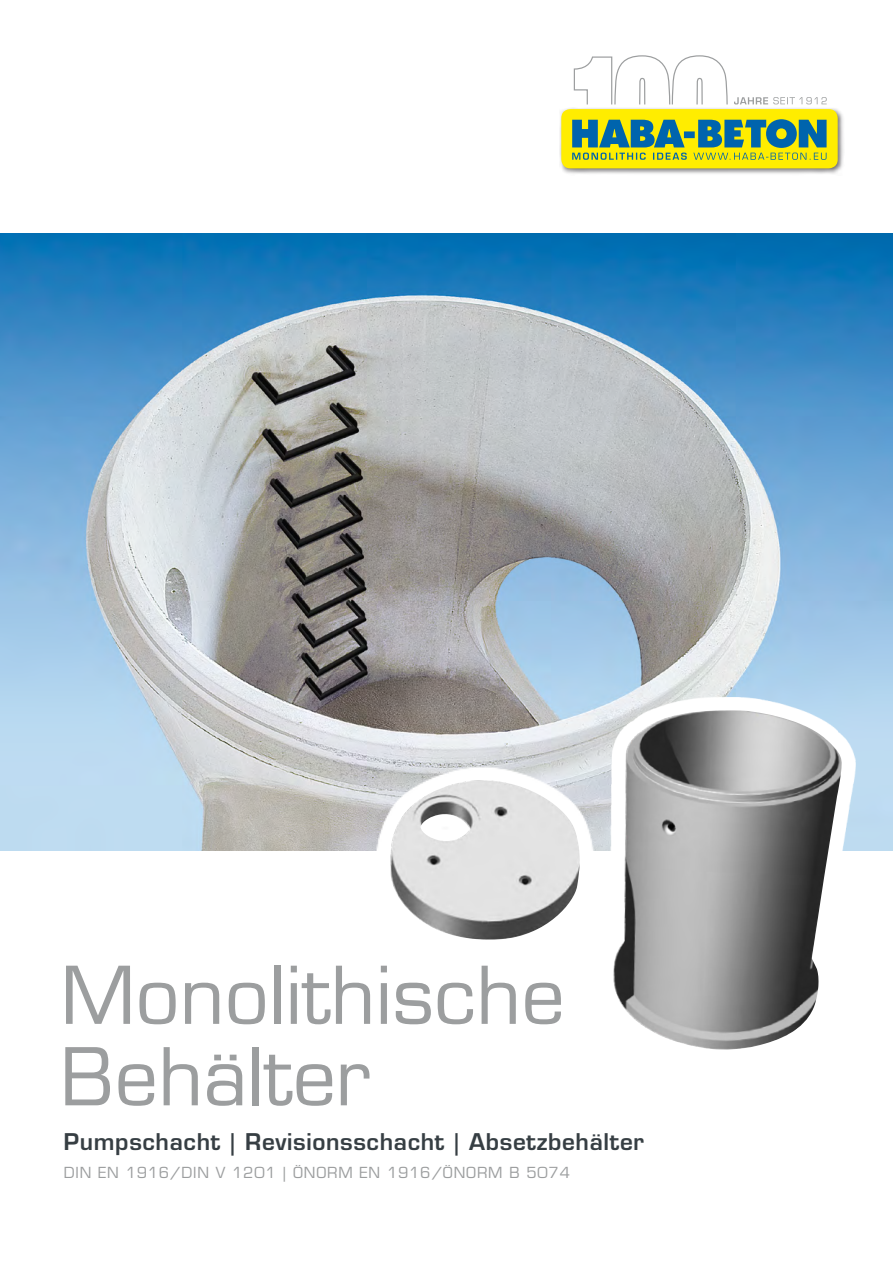
<style>
.page{position:relative;width:893px;height:1263px;background:#fff}
.page>*{position:absolute;margin:0;border:0;box-sizing:border-box;transform-origin:0 0}
.t1{font:77.55px/81.4px "Eurostile LTCE";color:#9c9e9f}
.t2{font:600 22.5px "Eurostile LTCE";letter-spacing:.03em;color:#363e43}
.t3{font:14.85px "Eurostile LTCE";letter-spacing:.055em;color:#9c9e9f}
</style>
<div class="page">
<img style="left:0;top:234px;width:893px;height:616px">
<svg style="left:573px;top:55px;width:155px;height:50px"></svg>
<div style="left:559px;top:107px;width:286px;height:68px;background:#1a171c;opacity:.6"></div>
<div style="left:561px;top:109px;width:277px;height:59px;background:#ffed00;border-radius:9px"></div>
<svg style="left:572px;top:119px;width:255px;height:41px"></svg>
<svg style="left:734px;top:97px;width:93px;height:7px"></svg>
<svg style="left:598px;top:697px;width:257px;height:154px"></svg>
<img style="left:609px;top:710px;width:233px;height:340px">
<svg style="left:376px;top:766px;width:217px;height:85px"></svg>
<img style="left:388px;top:780px;width:194px;height:160px">
<h1 class="t1" style="left:61px;top:955px;width:506px">Monolithische<br>Behälter</h1>
<p class="t2" style="left:64px;top:1127px;width:582px">Pumpschacht | Revisionsschacht | Absetzbehälter</p>
<p class="t3" style="left:64px;top:1163px;width:508px">DIN EN 1916/DIN V 1201 | ÖNORM EN 1916/ÖNORM B 5074</p>
</div>
